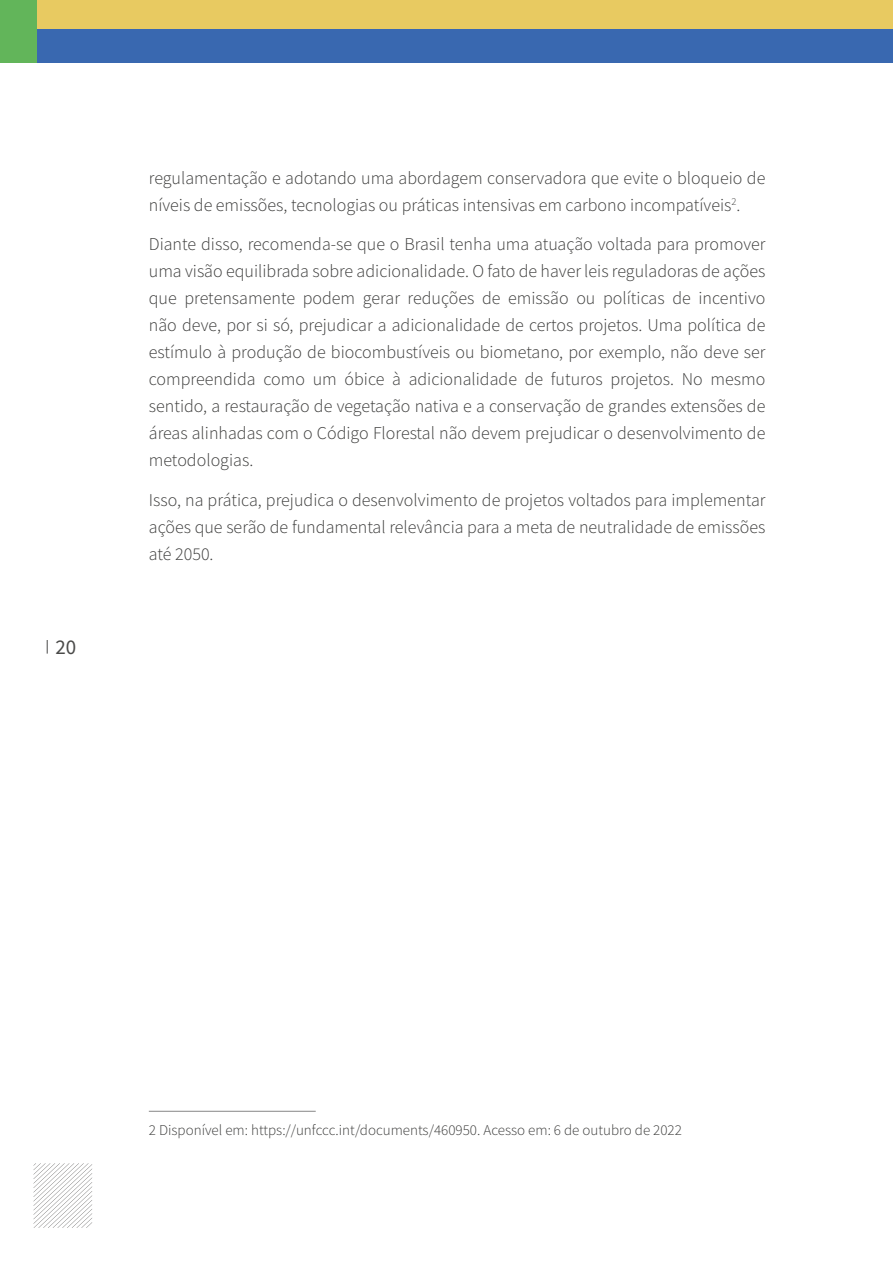
<style>
.page{position:relative;width:893px;height:1263px;background:#fff}
.page>*{position:absolute;margin:0;border:0;box-sizing:border-box;transform-origin:0 0}
.t1{font:21px "Source Sans Variable";color:#4a4a49}
.t2{font:18px/27px "Source Sans Variable";color:#3c3c3b;text-align:justify}
.t3{font:15px "Source Sans Variable";color:#3c3c3b}
</style>
<div class="page">
<div style="left:37px;top:0;width:856px;height:30px;background:#e8ca61"></div>
<div style="left:37px;top:30px;width:856px;height:33px;background:#3968b0"></div>
<div style="left:0;top:0;width:37px;height:63px;background:#62b55a"></div>
<svg style="left:34px;top:1163px;width:58px;height:65px"></svg>
<svg style="left:47px;top:640px;width:1px;height:14px"></svg>
<hr style="left:149px;top:1111px;width:167px;height:1px;background:#878787">
<p class="t1" style="left:55px;top:634px;width:22px">20</p>
<p class="t2" style="left:149px;top:164px;width:618px">regulamentação e adotando uma abordagem conservadora que evite o bloqueio de níveis de emissões, tecnologias ou práticas intensivas em carbono incompatíveis<sup>2</sup>.</p>
<p class="t2" style="left:149px;top:231px;width:618px">Diante disso, recomenda-se que o Brasil tenha uma atuação voltada para promover uma visão equilibrada sobre adicionalidade. O fato de haver leis reguladoras de ações que pretensamente podem gerar reduções de emissão ou políticas de incentivo não deve, por si só, prejudicar a adicionalidade de certos projetos. Uma política de estímulo à produção de biocombustíveis ou biometano, por exemplo, não deve ser compreendida como um óbice à adicionalidade de futuros projetos. No mesmo sentido, a restauração de vegetação nativa e a conservação de grandes extensões de áreas alinhadas com o Código Florestal não devem prejudicar o desenvolvimento de metodologias.</p>
<p class="t2" style="left:149px;top:487px;width:618px">Isso, na prática, prejudica o desenvolvimento de projetos voltados para implementar ações que serão de fundamental relevância para a meta de neutralidade de emissões até 2050.</p>
<p class="t3" style="left:149px;top:1121px;width:535px">2 Disponível em: https://unfccc.int/documents/460950. Acesso em: 6 de outubro de 2022</p>
</div>
